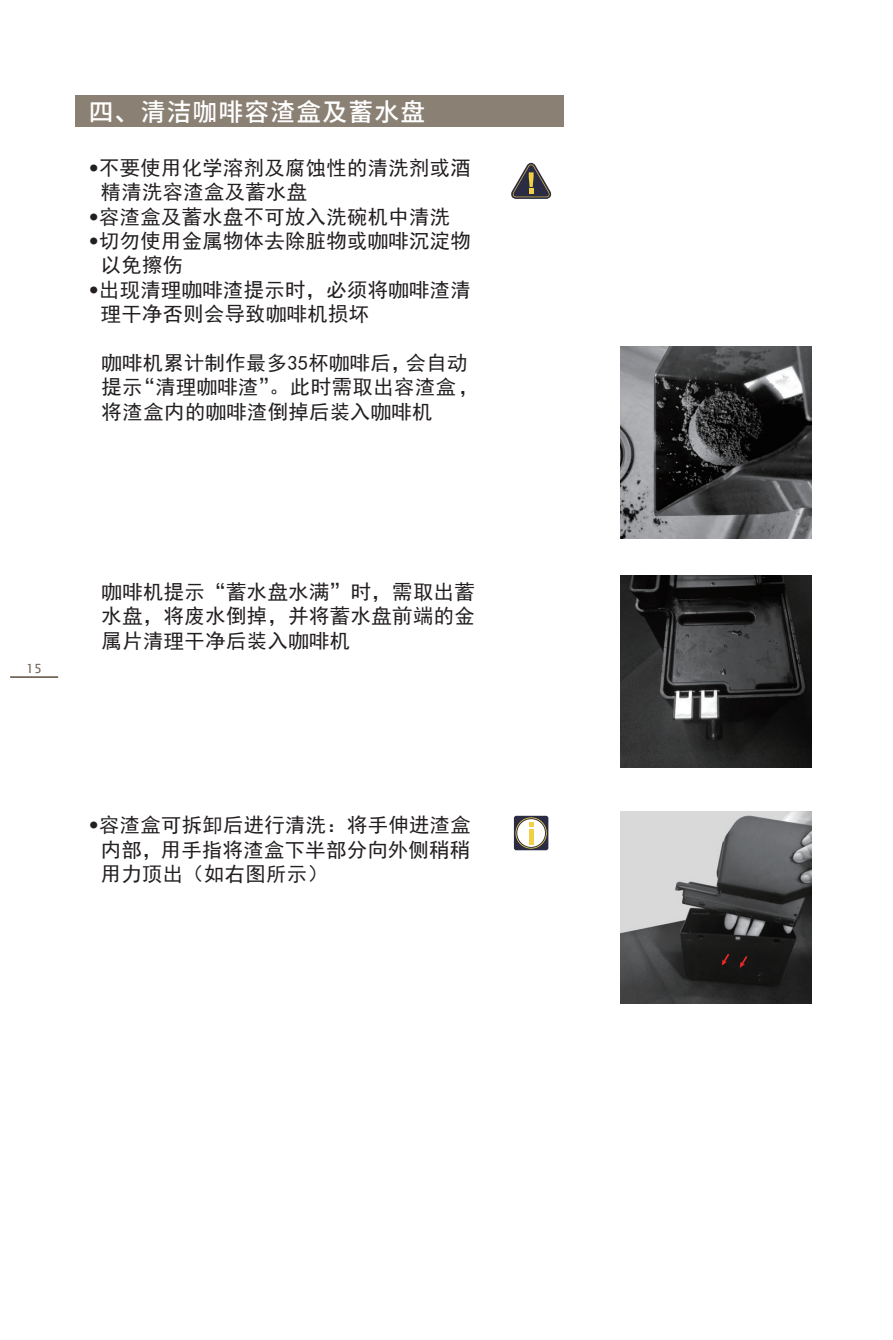
<style>
.page{position:relative;width:893px;height:1340px;background:#fff}
.page>*{position:absolute;margin:0;border:0;box-sizing:border-box;transform-origin:0 0}
.t1{font:500 24.75px "Source Han Sans CN";letter-spacing:.05em;color:#fff}
.t2{font:20.25px/24.3px "Sim Hei";letter-spacing:.02em;color:#231f20}
.t3{font:12.83px "Lucida Sans Unicode";color:#6d6152}
.s1{font-family:"Akko Rounded Pro";font-weight:700}
</style>
<div class="page">
<div style="left:75px;top:95px;width:488px;height:31px;background:#8a8074"></div>
<img style="left:620px;top:347px;width:191px;height:191px">
<img style="left:620px;top:575px;width:191px;height:192px">
<img style="left:620px;top:811px;width:191px;height:192px">
<svg style="left:511px;top:163px;width:40px;height:36px"></svg>
<svg style="left:514px;top:815px;width:34px;height:35px"></svg>
<hr style="left:529px;top:829px;width:4px;height:15px;background:#f2d045">
<hr style="left:10px;top:676px;width:48px;height:2px;background:#6d6152">
<svg style="left:739px;top:954px;width:10px;height:13px"></svg>
<svg style="left:721px;top:951px;width:10px;height:14px"></svg>
<p class="t1" style="left:89px;top:98px;width:338px">四、清洁咖啡容渣盒及蓄水盘</p>
<p class="t2" style="left:101px;top:156px;width:371px;text-indent:-12px"><span class="s1">•</span>不要使用化学溶剂及腐蚀性的清洗剂或酒精清洗容渣盒及蓄水盘</p>
<p class="t2" style="left:89px;top:204px;width:363px"><span class="s1">•</span>容渣盒及蓄水盘不可放入洗碗机中清洗</p>
<p class="t2" style="left:101px;top:229px;width:371px;text-indent:-12px"><span class="s1">•</span>切勿使用金属物体去除脏物或咖啡沉淀物以免擦伤</p>
<p class="t2" style="left:101px;top:277px;width:371px;text-indent:-12px"><span class="s1">•</span>出现清理咖啡渣提示时，必须将咖啡渣清理干净否则会导致咖啡机损坏</p>
<p class="t2" style="left:102px;top:351px;width:379px">咖啡机累计制作最多35杯咖啡后，会自动提示“清理咖啡渣”。此时需取出容渣盒，将渣盒内的咖啡渣倒掉后装入咖啡机</p>
<p class="t3" style="left:26px;top:658px;width:18px">15</p>
<p class="t2" style="left:102px;top:580px;width:375px;text-align:justify">咖啡机提示“蓄水盘水满”时，需取出蓄水盘，将废水倒掉，并将蓄水盘前端的金属片清理干净后装入咖啡机</p>
<p class="t2" style="left:101px;top:813px;width:371px;text-align:justify;text-indent:-12px"><span class="s1">•</span>容渣盒可拆卸后进行清洗：将手伸进渣盒内部，用手指将渣盒下半部分向外侧稍稍用力顶出（如右图所示）</p>
</div>
